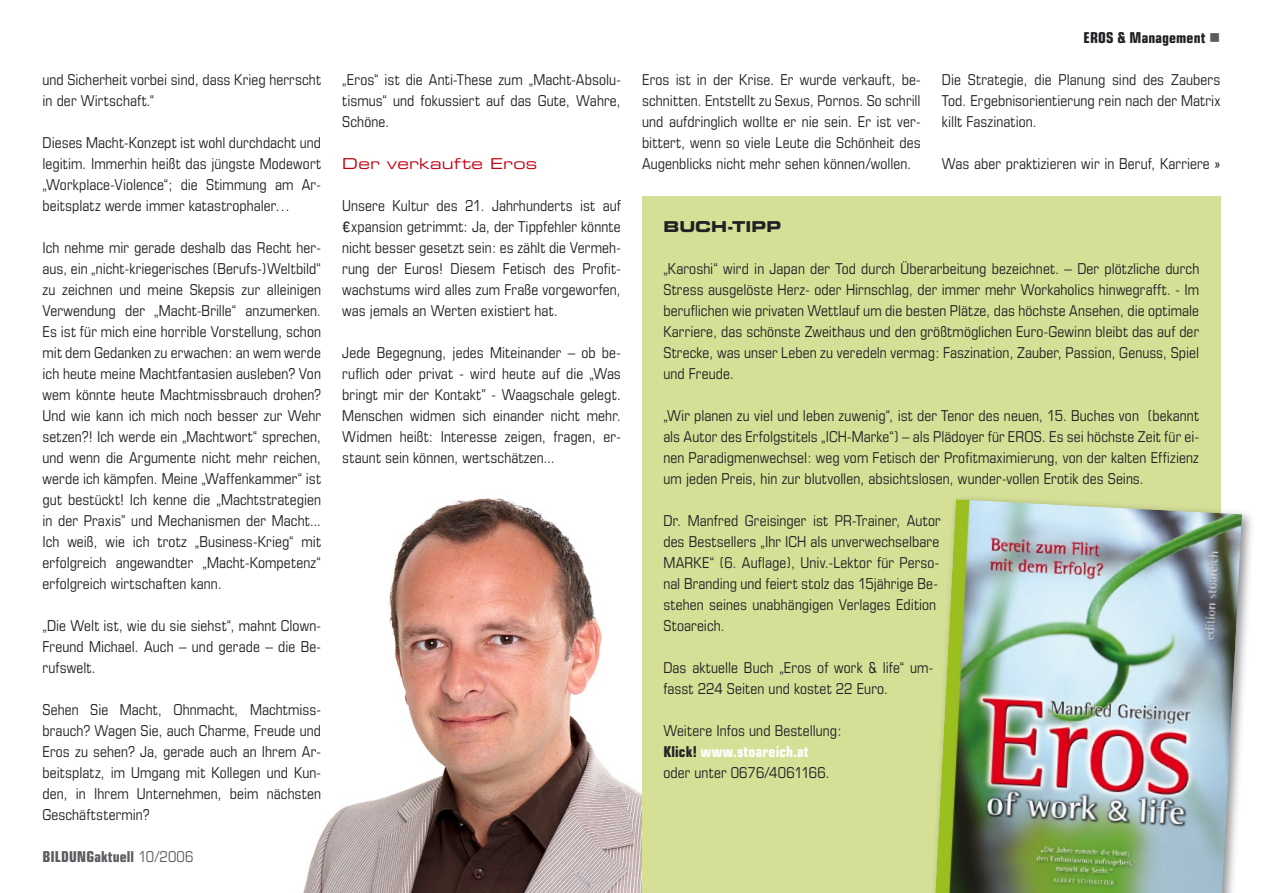
<style>
.page{position:relative;width:1263px;height:893px;background:#fff}
.page>*{position:absolute;margin:0;border:0;box-sizing:border-box;transform-origin:0 0}
.t1{font:condensed 15px/21px "Eurostile";letter-spacing:.005em;color:#202124;text-align:justify}
.t2{font:700 condensed 15px "Eurostile";letter-spacing:.01em;color:#fff}
.t3{font:700 condensed 15px "Eurostile";letter-spacing:.005em;color:#5c5b60}
.t4{font:700 condensed 15px "Eurostile";letter-spacing:.005em;color:#202124}
.Zwischenüberschrift{font:15px "Eurostile Extended Two";letter-spacing:.015em;color:#c10014}
.Zwischenüberschrift-2{font:15px "Eurostile Bold Extended Two";letter-spacing:.005em;color:#202124}
.s1{font-weight:400}
.s2{font-family:"Convection";font-stretch:normal}
.s3{color:#5c5b60}
.s4{color:#202124}
</style>
<div class="page">
<img style="left:303px;top:498px;width:339px;height:395px">
<div style="left:642px;top:197px;width:578px;height:696px;background:#d5df96"></div>
<div style="left:928px;top:493px;width:329px;height:400px;background:#202124;opacity:.5"></div>
<img style="left:935px;top:499px;width:307px;height:394px">
<p class="t1" style="left:43px;top:69px;width:280px">und Sicherheit vorbei sind, dass Krieg herrscht in der Wirtschaft.“</p>
<p class="t1" style="left:43px;top:132px;width:280px">Dieses Macht-Konzept ist wohl durchdacht und legitim. Immerhin heißt das jüngste Modewort „Workplace-Violence“; die Stimmung am Ar&shy;beitsplatz werde immer katastrophaler…</p>
<p class="t1" style="left:43px;top:237px;width:280px">Ich nehme mir gerade deshalb das Recht her&shy;aus, ein „nicht-kriegerisches (Berufs-)Weltbild“ zu zeichnen und meine Skepsis zur alleinigen Verwendung der „Macht-Brille“ anzumerken.<br>Es ist für mich eine horrible Vorstellung, schon mit dem Gedanken zu erwachen: an wem werde ich heute meine Machtfantasien ausleben? Von wem könnte heute Machtmissbrauch drohen?<br>Und wie kann ich mich noch besser zur Wehr setzen?! Ich werde ein „Machtwort“ sprechen, und wenn die Argumente nicht mehr reichen, werde ich kämpfen. Meine „Waffenkammer“ ist gut bestückt! Ich kenne die „Machtstrategien in der Praxis” und Mechanismen der Macht...<br>Ich weiß, wie ich trotz „Business-Krieg“ mit erfolgreich angewandter „Macht-Kompetenz“ erfolgreich wirtschaften kann.</p>
<p class="t1" style="left:43px;top:615px;width:280px">„Die Welt ist, wie du sie siehst“, mahnt Clown-Freund Michael. Auch – und gerade – die Be&shy;rufswelt.</p>
<p class="t1" style="left:43px;top:699px;width:280px">Sehen Sie Macht, Ohnmacht, Machtmiss&shy;brauch? Wagen Sie, auch Charme, Freude und Eros zu sehen? Ja, gerade auch an Ihrem Ar&shy;beitsplatz, im Umgang mit Kollegen und Kun&shy;den, in Ihrem Unternehmen, beim nächsten Geschäftstermin?</p>
<p class="t3" style="left:43px;top:848px;width:152px">BILDUNGaktuell <span class="s1">10/2006</span></p>
<p class="t1" style="left:342px;top:69px;width:280px">„Eros“ ist die Anti-These zum „Macht-Absolu&shy;tismus“ und fokussiert auf das Gute, Wahre, Schöne.</p>
<p class="Zwischenüberschrift" style="left:342px;top:153px;width:196px">Der verkaufte Eros</p>
<p class="t1" style="left:342px;top:195px;width:280px">Unsere Kultur des 21. Jahrhunderts ist auf <span class="s2">€</span>xpansion getrimmt: Ja, der Tippfehler könnte nicht besser gesetzt sein: es zählt die Vermeh&shy;rung der Euros! Diesem Fetisch des Profit&shy;wachstums wird alles zum Fraße vorgeworfen, was jemals an Werten existiert hat.</p>
<p class="t1" style="left:342px;top:342px;width:280px">Jede Begegnung, jedes Miteinander – ob be&shy;ruflich oder privat - wird heute auf die „Was bringt mir der Kontakt” - Waagschale gelegt.<br>Menschen widmen sich einander nicht mehr.<br>Widmen heißt: Interesse zeigen, fragen, er&shy;staunt sein können, wertschätzen...</p>
<p class="t4" style="left:1084px;top:28px;width:138px">EROS &amp; Management <span class="s3">■</span></p>
<p class="t1" style="left:642px;top:69px;width:280px">Eros ist in der Krise. Er wurde verkauft, be&shy;schnitten. Entstellt zu Sexus, Pornos. So schrill und aufdringlich wollte er nie sein. Er ist ver&shy;bittert, wenn so viele Leute die Schönheit des Augenblicks nicht mehr sehen können/wollen.</p>
<p class="t1" style="left:942px;top:69px;width:280px">Die Strategie, die Planung sind des Zaubers Tod. Ergebnisorientierung rein nach der Matrix killt Faszination.</p>
<p class="t1" style="left:942px;top:153px;width:280px">Was aber praktizieren wir in Beruf, Karriere »</p>
<p class="Zwischenüberschrift-2" style="left:663px;top:216px;width:119px">BUCH-TIPP</p>
<p class="t1" style="left:663px;top:258px;width:537px">„Karoshi“ wird in Japan der Tod durch Überarbeitung bezeichnet. – Der plötzliche durch Stress ausgelöste Herz- oder Hirnschlag, der immer mehr Workaholics hinwegrafft. - Im beruflichen wie privaten Wettlauf um die besten Plätze, das höchste Ansehen, die optimale Karriere, das schönste Zweithaus und den größtmöglichen Euro-Gewinn bleibt das auf der Strecke, was unser Leben zu veredeln vermag: Faszination, Zauber, Passion, Genuss, Spiel und Freude.</p>
<p class="t1" style="left:663px;top:405px;width:537px">„Wir planen zu viel und leben zuwenig“, ist der Tenor des neuen, 15. Buches von (bekannt als Autor des Erfolgstitels „ICH-Marke“) – als Plädoyer für EROS. Es sei höchste Zeit für ei&shy;nen Paradigmenwechsel: weg vom Fetisch der Profitmaximierung, von der kalten Effizienz um jeden Preis, hin zur blutvollen, absichtslosen, wunder-vollen Erotik des Seins.</p>
<p class="t1" style="left:663px;top:510px;width:279px;text-align:left">Dr. Manfred Greisinger ist PR-Trainer, Autor des Bestsellers „Ihr ICH als unverwechselbare MARKE“ (6. Auflage), Univ.-Lektor für Perso&shy;nal Branding und feiert stolz das 15jährige Be&shy;stehen seines unabhängigen Verlages Edition Stoareich.</p>
<p class="t1" style="left:663px;top:657px;width:271px">Das aktuelle Buch „Eros of work &amp; life“ um&shy;fasst 224 Seiten und kostet 22 Euro.</p>
<p class="t1" style="left:663px;top:720px;width:180px">Weitere Infos und Bestellung:</p>
<p class="t2" style="left:663px;top:742px;width:147px"><span class="s4">Klick!</span> www.stoareich.at</p>
<p class="t1" style="left:663px;top:762px;width:168px">oder unter 0676/4061166.</p>
</div>
